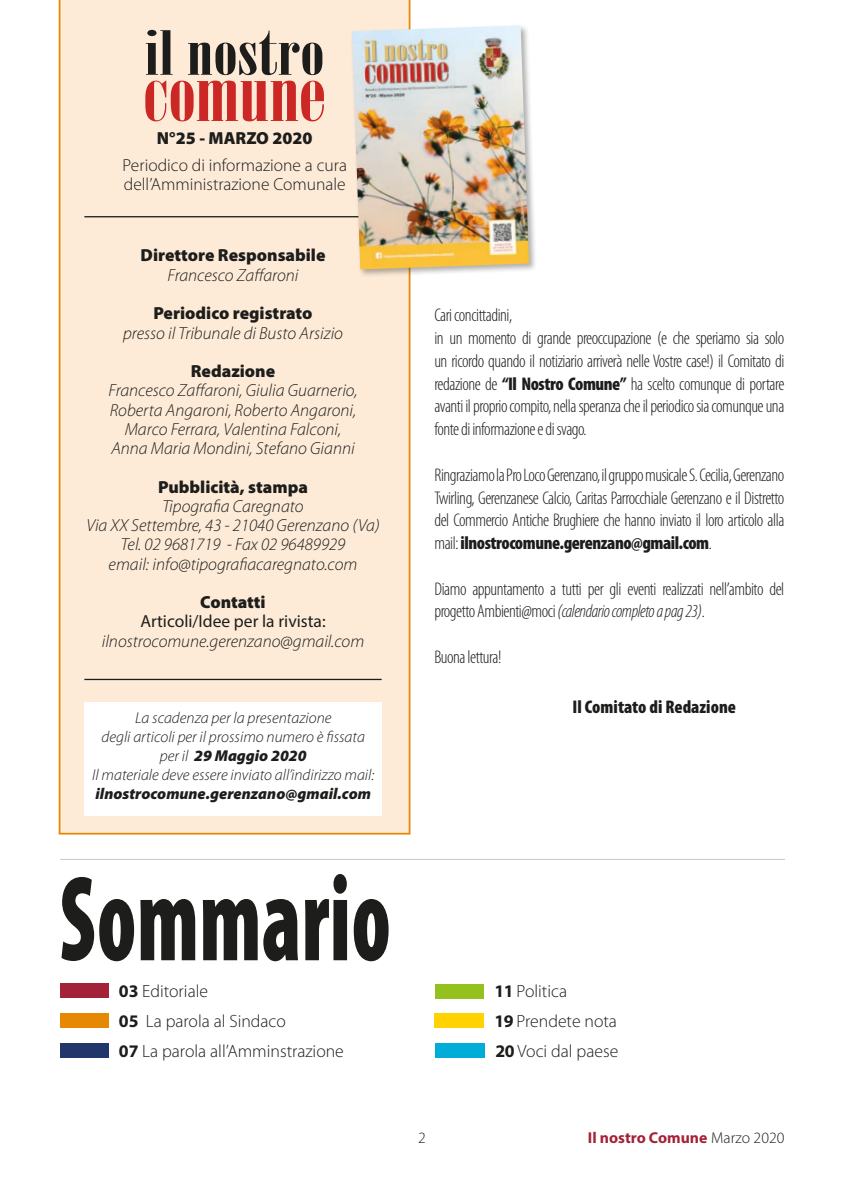
<style>
.page{position:relative;width:844px;height:1191px;background:#fff}
.page>*{position:absolute;margin:0;border:0;box-sizing:border-box;transform-origin:0 0}
.t1{font:900 condensed 122.5px "Myriad Pro";letter-spacing:.005em;color:#1d1d1b;scale:.71 1}
.t2{font:76.12px "Bodoni MT Poster Compressed";color:#cb2724;scale:1.33 1}
.t3{font:60.73px "Bodoni MT Poster Compressed";color:#1d1d1b;scale:1.47 1}
.t4{font:300 condensed 18.38px/22.8px "Myriad Pro";letter-spacing:-.025em;color:#1d1d1b;text-align:justify}
.t5{font:900 condensed 18.38px "Myriad Pro";color:#1d1d1b}
.t6{font:300 17.68px "Myriad Pro";color:#1d1d1b}
.t7{font:italic 300 17.5px "Myriad Pro";color:#1d1d1b}
.t8{font:900 17.5px "Myriad Pro";color:#1d1d1b}
.t9{font:300 17.5px "Myriad Pro";color:#1d1d1b}
.t10{font:17.5px "Myriad Pro";color:#1d1d1b}
.t11{font:italic 300 15.75px "Myriad Pro";color:#1d1d1b}
.t12{font:italic 900 15.75px "Myriad Pro";color:#1d1d1b}
.t13{font:700 15.75px "Myriad Pro";color:#a42237}
.t14{font:300 15.75px "Myriad Pro";color:#1d1d1b}
.s1{font-weight:300}
.s2{font-weight:700}
.s3{font-weight:900}
.s4{font-style:italic}
.s5{font-weight:300;color:#1d1d1b}
</style>
<div class="page">
<div style="left:59px;top:0;width:351px;height:834px;background:#fdebd8"></div>
<div style="left:84px;top:702px;width:297px;height:113px;background:#fff"></div>
<div style="left:60px;top:983px;width:48px;height:15px;background:#a42237"></div>
<div style="left:60px;top:1013px;width:48px;height:14px;background:#e78802"></div>
<div style="left:60px;top:1043px;width:48px;height:14px;background:#21366a"></div>
<div style="left:435px;top:983px;width:48px;height:15px;background:#95c11f"></div>
<div style="left:434px;top:1013px;width:49px;height:14px;background:#ffd200"></div>
<div style="left:435px;top:1043px;width:49px;height:14px;background:#00add9"></div>
<hr style="left:84px;top:216px;width:282px;height:1px;background:#1d1d1b">
<hr style="left:84px;top:679px;width:297px;height:1px;background:#1d1d1b">
<div style="left:350px;top:24px;width:187px;height:254px;background:#1d1d1b;opacity:.35"></div>
<img style="left:352px;top:25px;width:177px;height:244px">
<hr style="left:60px;top:859px;width:724px;height:1px;background:#c7c7c6">
<p class="t3" style="left:145px;top:18px;width:123px">il nostro</p>
<p class="t2" style="left:143px;top:50px;width:139px">comune</p>
<p class="t8" style="left:157px;top:126px;width:157px">N°25 - MARZO 2020</p>
<p class="t9" style="left:123px;top:155px;width:226px">Periodico di informazione a cura</p>
<p class="t9" style="left:124px;top:174px;width:223px">dell’Amministrazione Comunale</p>
<p class="t8" style="left:140px;top:244px;width:186px">Direttore Responsabile</p>
<p class="t7" style="left:167px;top:264px;width:132px">Francesco Zaffaroni</p>
<p class="t8" style="left:153px;top:302px;width:160px">Periodico registrato</p>
<p class="t7" style="left:123px;top:322px;width:221px">presso il Tribunale di Busto Arsizio</p>
<p class="t8" style="left:191px;top:359px;width:86px">Redazione</p>
<p class="t7" style="left:108px;top:380px;width:250px">Francesco Zaffaroni, Giulia Guarnerio,</p>
<p class="t7" style="left:110px;top:399px;width:248px">Roberta Angaroni, Roberto Angaroni,</p>
<p class="t7" style="left:125px;top:418px;width:218px">Marco Ferrara, Valentina Falconi,</p>
<p class="t7" style="left:111px;top:438px;width:245px">Anna Maria Mondini, Stefano Gianni</p>
<p class="t8" style="left:158px;top:475px;width:151px">Pubblicità, stampa</p>
<p class="t7" style="left:162px;top:495px;width:143px">Tipografia Caregnato</p>
<p class="t7" style="left:86px;top:515px;width:295px">Via XX Settembre, 43 - 21040 Gerenzano (Va)</p>
<p class="t7" style="left:121px;top:534px;width:226px">Tel. 02 9681719 - Fax 02 96489929</p>
<p class="t7" style="left:109px;top:553px;width:250px">email: info@tipografiacaregnato.com</p>
<p class="t8" style="left:200px;top:590px;width:67px">Contatti</p>
<p class="t10" style="left:140px;top:610px;width:187px">Articoli/Idee per la rivista:</p>
<p class="t7" style="left:102px;top:630px;width:264px">ilnostrocomune.gerenzano@gmail.com</p>
<p class="t11" style="left:135px;top:708px;width:198px">La scadenza per la presentazione</p>
<p class="t11" style="left:101px;top:727px;width:265px">degli articoli per il prossimo numero è fissata</p>
<p class="t12" style="left:160px;top:745px;width:148px"><span class="s1">per il</span> 29 Maggio 2020</p>
<p class="t11" style="left:92px;top:765px;width:283px">Il materiale deve essere inviato all’indirizzo mail:</p>
<p class="t12" style="left:95px;top:783px;width:277px">ilnostrocomune.gerenzano@gmail.com</p>
<p class="t1" style="left:60px;top:841px;width:468px">Sommario</p>
<p class="t6" style="left:119px;top:980px;width:91px"><span class="s2">03</span> Editoriale</p>
<p class="t6" style="left:119px;top:1010px;width:168px"><span class="s2">05</span> La parola al Sindaco</p>
<p class="t6" style="left:119px;top:1040px;width:226px"><span class="s2">07</span> La parola all’Amminstrazione</p>
<p class="t4" style="left:434px;top:304px;width:79px">Cari concittadini,</p>
<p class="t4" style="left:434px;top:327px;width:351px">in un momento di grande preoccupazione (e che speriamo sia solo un ricordo quando il notiziario arriverà nelle Vostre case!) il Comitato di redazione de <span class="s3">“Il Nostro Comune”</span> ha scelto comunque di portare avanti il proprio compito, nella speranza che il periodico sia comunque una fonte di informazione e di svago.</p>
<p class="t4" style="left:434px;top:463px;width:351px">Ringraziamo la Pro Loco Gerenzano, il gruppo musicale S. Cecilia, Gerenzano Twirling, Gerenzanese Calcio, Caritas Parrocchiale Gerenzano e il Distretto del Commercio Antiche Brughiere che hanno inviato il loro articolo alla mail: <span class="s3">ilnostrocomune.gerenzano@gmail.com</span>.</p>
<p class="t4" style="left:434px;top:577px;width:351px">Diamo appuntamento a tutti per gli eventi realizzati nell’ambito del progetto Ambienti@moci <span class="s4">(calendario completo a pag 23)</span>.</p>
<p class="t4" style="left:434px;top:645px;width:69px">Buona lettura!</p>
<p class="t5" style="left:572px;top:695px;width:165px">Il Comitato di Redazione</p>
<p class="t14" style="left:418px;top:1128px;width:9px">2</p>
<p class="t6" style="left:494px;top:980px;width:74px"><span class="s2">11</span> Politica</p>
<p class="t6" style="left:494px;top:1010px;width:124px"><span class="s2">19</span> Prendete nota</p>
<p class="t6" style="left:495px;top:1040px;width:124px"><span class="s2">20</span> Voci dal paese</p>
<p class="t13" style="left:587px;top:1127px;width:198px">Il nostro Comune <span class="s5">Marzo 2020</span></p>
</div>
